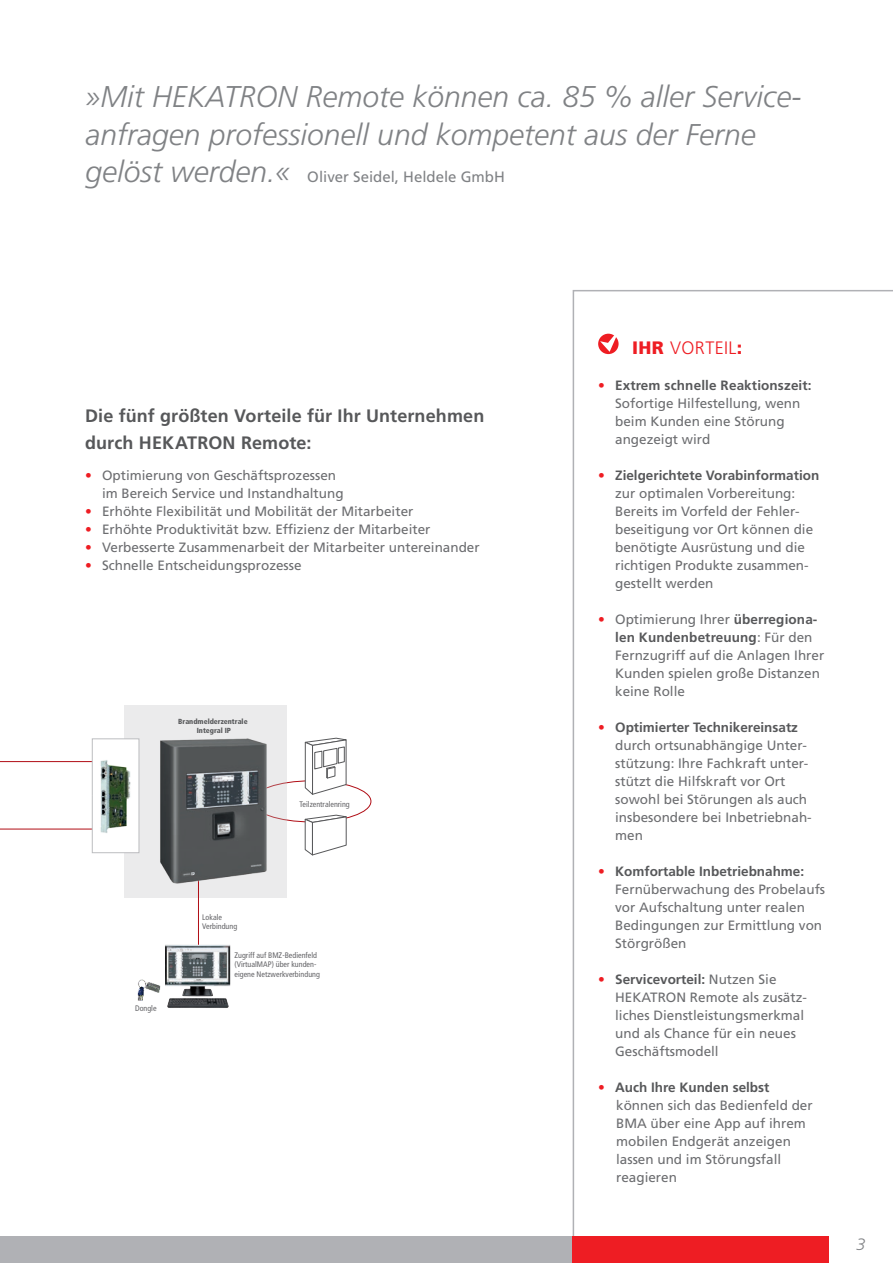
<style>
.page{position:relative;width:893px;height:1263px;background:#fff}
.page>*{position:absolute;margin:0;border:0;box-sizing:border-box;transform-origin:0 0}
.t1{font:italic 300 30px/37.5px "Frutiger LT Std";color:#808285}
.t2{font:700 18px/27px "Frutiger LT Std";letter-spacing:.005em;color:#57585a}
.t3{font:300 18px "Frutiger LT Std";letter-spacing:.02em;color:#ee1d23}
.t4{font:italic 300 16.5px "Frutiger LT Std";color:#808285}
.t5{font:15px "Frutiger LT Std";color:#808285}
.t6{font:13.5px/18px "Frutiger LT Std";color:#6c6d70}
.t7{font:700 13.5px "Frutiger LT Std";color:#57585a}
.t8{font:condensed 7.95px/9.6px "Frutiger LT Std";color:#636366}
.t9{font:900 condensed 7.35px/8.9px "Frutiger LT Std";color:#57585a;text-align:center}
.s1{font-weight:300;font-style:italic;font-size:30px}
.s2{color:#ee1d23}
.s3{font-weight:900}
.s4{font-weight:700;color:#57585a}
.s5{font-weight:400;color:#ee1d23}
</style>
<div class="page">
<svg style="left:573px;top:290px;width:320px;height:946px"></svg>
<svg style="left:598px;top:334px;width:21px;height:20px"></svg>
<svg style="left:600px;top:328px;width:20px;height:24px"></svg>
<div style="left:125px;top:706px;width:162px;height:192px;background:#ebebec"></div>
<hr style="left:198px;top:772px;width:1px;height:174px;background:#b00d15">
<img style="left:160px;top:738px;width:110px;height:146px">
<svg style="left:0;top:738px;width:140px;height:115px"></svg>
<img style="left:100px;top:760px;width:32px;height:73px">
<svg style="left:303px;top:737px;width:47px;height:58px"></svg>
<svg style="left:303px;top:814px;width:47px;height:42px"></svg>
<img style="left:137px;top:979px;width:23px;height:21px">
<img style="left:165px;top:945px;width:66px;height:63px">
<div style="left:0;top:1236px;width:807px;height:27px;background:#b0b1b5"></div>
<div style="left:572px;top:1236px;width:257px;height:27px;background:#ee1d23"></div>
<h1 class="t1" style="left:86px;top:78px;width:717px">»Mit HEKATRON Remote können ca. 85 % aller Service&shy;anfragen professionell und kompetent aus der Ferne</h1>
<p class="t5" style="left:86px;top:168px;width:421px"><span class="s1">gelöst werden.«</span> Oliver Seidel, Heldele GmbH</p>
<h2 class="t2" style="left:85px;top:402px;width:401px">Die fünf größten Vorteile für Ihr Unternehmen durch HEKATRON Remote:</h2>
<p class="t6" style="left:102px;top:466px;width:243px;text-indent:-17px"><span class="s2">•</span> Optimierung von Geschäftsprozessen im Bereich Service und Instandhaltung</p>
<p class="t6" style="left:85px;top:502px;width:330px"><span class="s2">•</span> Erhöhte Flexibilität und Mobilität der Mitarbeiter</p>
<p class="t6" style="left:85px;top:520px;width:347px"><span class="s2">•</span> Erhöhte Produktivität bzw. Effizienz der Mitarbeiter</p>
<p class="t6" style="left:85px;top:538px;width:396px"><span class="s2">•</span> Verbesserte Zusammenarbeit der Mitarbeiter untereinander</p>
<p class="t6" style="left:85px;top:556px;width:218px"><span class="s2">•</span> Schnelle Entscheidungsprozesse</p>
<p class="t9" style="left:178px;top:717px;width:71px">Brandmelderzentrale<br>Integral IP</p>
<p class="t8" style="left:202px;top:912px;width:36px">Lokale<br>Verbindung</p>
<p class="t8" style="left:300px;top:799px;width:52px">Teilzentralenring</p>
<p class="t8" style="left:135px;top:1003px;width:23px">Dongle</p>
<p class="t8" style="left:235px;top:950px;width:87px">Zugriff auf BMZ-Bedienfeld (VirtualMAP) über kunden&shy;eigene Netzwerkverbindung</p>
<h2 class="t3" style="left:632px;top:338px;width:112px"><span class="s3">IHR</span> VORTEIL<span class="s3">:</span></h2>
<p class="t6" style="left:615px;top:376px;width:198px;text-indent:-17px"><span class="s2">•</span> <span class="s4">Extrem schnelle Reaktionszeit:<br></span>Sofortige Hilfestellung, wenn beim Kunden eine Störung angezeigt wird</p>
<p class="t6" style="left:615px;top:466px;width:206px;text-indent:-17px"><span class="s2">•</span> <span class="s4">Zielgerichtete Vorabinformation </span>zur optimalen Vorbereitung:<br>Bereits im Vorfeld der Fehler&shy;beseitigung vor Ort können die benötigte Ausrüstung und die richtigen Produkte zusammen&shy;gestellt werden</p>
<p class="t6" style="left:615px;top:610px;width:211px;text-indent:-17px"><span class="s2">•</span> Optimierung Ihrer <span class="s4">überregiona&shy;len Kundenbetreuung</span>: Für den<br>Fernzugriff auf die Anlagen Ihrer<br>Kunden spielen große Distanzen keine Rolle</p>
<p class="t6" style="left:615px;top:718px;width:198px;text-indent:-17px"><span class="s2">•</span> <span class="s4">Optimierter Technikereinsatz </span>durch ortsunabhängige Unter&shy;stützung: Ihre Fachkraft unter&shy;stützt die Hilfskraft vor Ort sowohl bei Störungen als auch insbesondere bei Inbetriebnah&shy;men</p>
<p class="t6" style="left:615px;top:862px;width:212px;text-indent:-17px"><span class="s2">•</span> <span class="s4">Komfortable Inbetriebnahme:<br></span>Fernüberwachung des Probelaufs vor Aufschaltung unter realen<br>Bedingungen zur Ermittlung von<br>Störgrößen</p>
<p class="t6" style="left:615px;top:970px;width:193px;text-indent:-17px"><span class="s2">•</span> <span class="s4">Servicevorteil:</span> Nutzen Sie<br>HEKATRON Remote als zusätz&shy;liches Dienstleistungsmerkmal und als Chance für ein neues<br>Geschäftsmodell</p>
<p class="t7" style="left:598px;top:1079px;width:173px"><span class="s5">•</span> Auch Ihre Kunden selbst</p>
<p class="t6" style="left:616px;top:1096px;width:198px">können sich das Bedienfeld der</p>
<p class="t6" style="left:616px;top:1114px;width:191px">BMA über eine App auf ihrem</p>
<p class="t6" style="left:616px;top:1132px;width:176px">mobilen Endgerät anzeigen</p>
<p class="t6" style="left:616px;top:1150px;width:167px">lassen und im Störungsfall</p>
<p class="t6" style="left:598px;top:1168px;width:80px">-reagieren</p>
<p class="t4" style="left:856px;top:1235px;width:11px">3</p>
</div>
